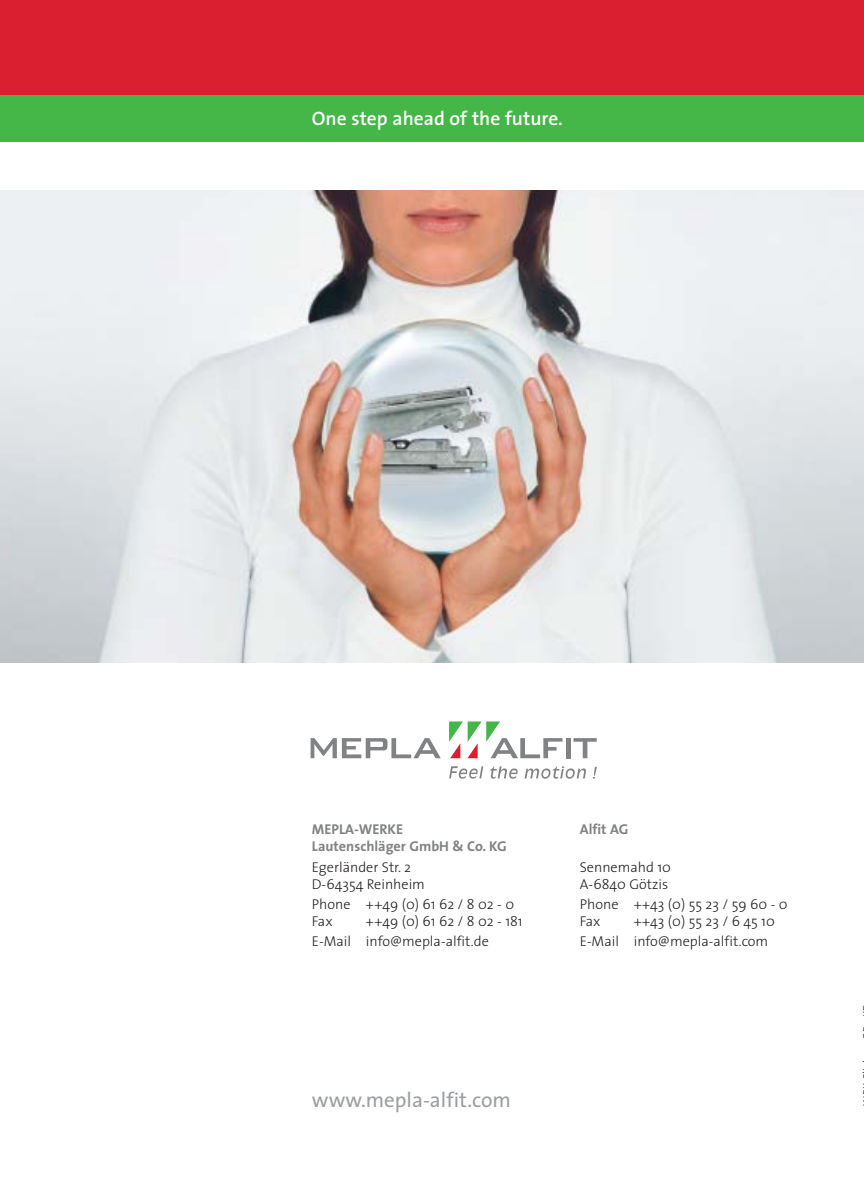
<style>
.page{position:relative;width:864px;height:1191px;background:#fff}
.page>*{position:absolute;margin:0;border:0;box-sizing:border-box;transform-origin:0 0}
.t1{font:21px "The Sans";color:#9c9fa2}
.t2{font:600 19.5px "The Sans";color:#fff}
.t3{font:300 14.25px/17.1px "The Sans";color:#231f1f}
.t4{font:700 14.25px/17.1px "The Sans";color:#808284}
</style>
<div class="page">
<hr style="left:566px;top:738px;width:4px;height:20px;background:#808284">
<svg style="left:574px;top:738px;width:23px;height:20px"></svg>
<svg style="left:311px;top:738px;width:130px;height:20px"></svg>
<svg style="left:490px;top:766px;width:28px;height:13px"></svg>
<svg style="left:525px;top:766px;width:61px;height:13px"></svg>
<svg style="left:593px;top:767px;width:4px;height:12px"></svg>
<svg style="left:449px;top:766px;width:34px;height:13px"></svg>
<svg style="left:449px;top:721px;width:113px;height:37px"></svg>
<img style="left:0;top:191px;width:864px;height:472px">
<div style="left:0;top:95px;width:864px;height:47px;background:#45b648"></div>
<div style="left:0;top:0;width:864px;height:95px;background:#da1f31"></div>
<h2 class="t2" style="left:312px;top:111px;width:253px">One step ahead of the future.</h2>
<p class="t4" style="left:312px;top:823px;width:196px">MEPLA-WERKE<br>Lautenschläger GmbH &amp; Co. KG</p>
<p class="t3" style="left:312px;top:860px;width:115px">Egerländer Str. 2<br>D-64354 Reinheim</p>
<p class="t3" style="left:312px;top:897px;width:204px">Phone ++49 (0) 61 62 / 8 02 - 0<br>Fax</p>
<p class="t3" style="left:312px;top:913px;width:212px;line-height:20.1px;text-indent:54px">++49 (0) 61 62 / 8 02 - 181<br>E-Mail info@mepla-alfit.de</p>
<h1 class="t1" style="left:312px;top:1093px;width:201px">www.mepla-alfit.com</h1>
<p class="t4" style="left:580px;top:823px;width:50px">Alfit AG</p>
<p class="t3" style="left:580px;top:860px;width:93px">Sennemahd 10<br>A-6840 Götzis</p>
<p class="t3" style="left:580px;top:897px;width:209px">Phone ++43 (0) 55 23 / 59 60 - 0<br>Fax</p>
<p class="t3" style="left:580px;top:913px;width:197px;line-height:20.1px;text-indent:54px">++43 (0) 55 23 / 6 45 10<br>E-Mail info@mepla-alfit.com</p>
</div>
